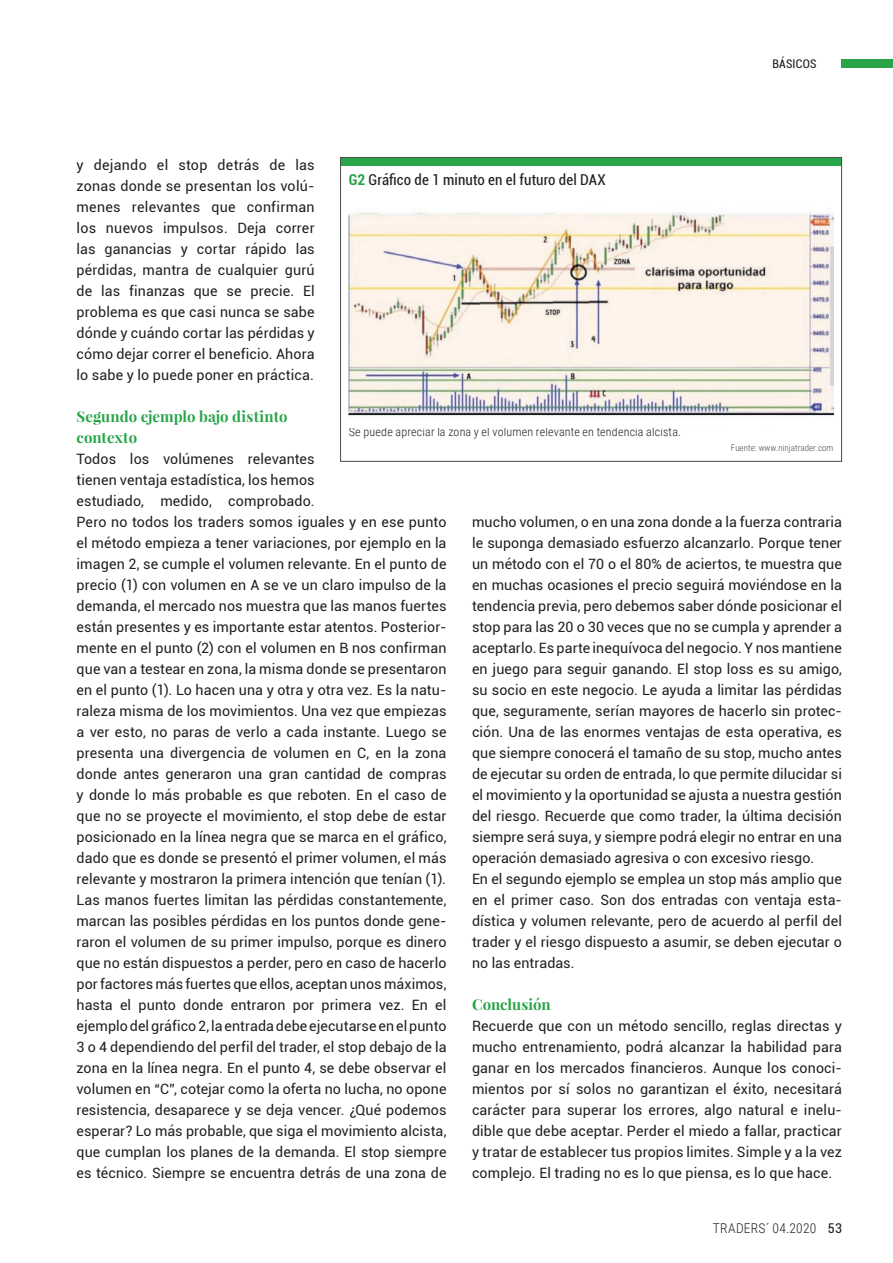
<style>
.page{position:relative;width:893px;height:1263px;background:#fff}
.page>*{position:absolute;margin:0;border:0;box-sizing:border-box;transform-origin:0 0}
.t1{font:700 15px/21px "Playfair Display";color:#29a449}
.t2{font:condensed 15px "Roboto";letter-spacing:.01em;color:#231f20}
.t3{font:14.25px/21px "Roboto";letter-spacing:.005em;color:#231f20;text-align:justify}
.t4{font:300 13.5px "Roboto Condensed";letter-spacing:.02em;color:#231f20}
.t5{font:300 12px "Roboto Condensed";letter-spacing:.015em;color:#231f20}
.t6{font:condensed 12px "Roboto";letter-spacing:.015em;color:#231f20}
.t7{font:300 9px "Roboto Condensed";color:#4b4c4d}
.s1{font-weight:700;color:#29a449}
.s2{font-family:"Roboto";font-weight:400;font-stretch:condensed}
</style>
<div class="page">
<div style="left:842px;top:60px;width:51px;height:8px;background:#29a449"></div>
<div style="left:340px;top:157px;width:502px;height:9px;background:#29a449"></div>
<div style="left:340px;top:157px;width:502px;height:305px;border:1px solid #4b4c4d"></div>
<img style="left:349px;top:212px;width:484px;height:204px">
<p class="t6" style="left:772px;top:55px;width:46px">BÁSICOS</p>
<p class="t3" style="left:77px;top:153px;width:240px">y dejando el stop detrás de las zonas donde se presentan los volú&shy;menes relevantes que confirman los nuevos impulsos. Deja correr las ganancias y cortar rápido las pérdidas, mantra de cualquier gurú de las finanzas que se precie. El problema es que casi nunca se sabe dónde y cuándo cortar las pérdidas y cómo dejar correr el beneficio. Ahora lo sabe y lo puede poner en práctica.</p>
<p class="t1" style="left:77px;top:405px;width:213px">Segundo ejemplo bajo distinto contexto</p>
<p class="t3" style="left:77px;top:447px;width:371px;text-align:left">Todos los volúmenes relevantes<br>tienen ventaja estadística, los hemos<br>estudiado, medido, comprobado.<br>Pero no todos los traders somos iguales y en ese punto el método empieza a tener variaciones, por ejemplo en la imagen 2, se cumple el volumen relevante. En el punto de precio (1) con volumen en A se ve un claro impulso de la demanda, el mercado nos muestra que las manos fuertes están presentes y es importante estar atentos. Posterior&shy;mente en el punto (2) con el volumen en B nos confirman que van a testear en zona, la misma donde se presentaron en el punto (1). Lo hacen una y otra y otra vez. Es la natu&shy;raleza misma de los movimientos. Una vez que empiezas a ver esto, no paras de verlo a cada instante. Luego se presenta una divergencia de volumen en C, en la zona donde antes generaron una gran cantidad de compras y donde lo más probable es que reboten. En el caso de que no se proyecte el movimiento, el stop debe de estar posicionado en la línea negra que se marca en el gráfico, dado que es donde se presentó el primer volumen, el más relevante y mostraron la primera intención que tenían (1).<br>Las manos fuertes limitan las pérdidas constantemente, marcan las posibles pérdidas en los puntos donde gene&shy;raron el volumen de su primer impulso, porque es dinero que no están dispuestos a perder, pero en caso de hacerlo por factores más fuertes que ellos, aceptan unos máximos, hasta el punto donde entraron por primera vez. En el ejemplo del gráfico 2, la entrada debe ejecutarse en el punto 3 o 4 dependiendo del perfil del trader, el stop debajo de la zona en la línea negra. En el punto 4, se debe observar el volumen en “C”, cotejar como la oferta no lucha, no opone resistencia, desaparece y se deja vencer. ¿Qué podemos esperar? Lo más probable, que siga el movimiento alcista, que cumplan los planes de la demanda. El stop siempre es técnico. Siempre se encuentra detrás de una zona de</p>
<p class="t2" style="left:349px;top:170px;width:259px"><span class="s1">G2</span> Gráfico de 1 minuto en el futuro del DAX</p>
<p class="t5" style="left:349px;top:424px;width:334px">Se puede apreciar la zona y el volumen relevante en tendencia alcista.</p>
<p class="t7" style="left:731px;top:442px;width:104px">Fuente: www.ninjatrader.com</p>
<p class="t3" style="left:472px;top:510px;width:371px;text-align:left">mucho volumen, o en una zona donde a la fuerza contraria le suponga demasiado esfuerzo alcanzarlo. Porque tener un método con el 70 o el 80% de aciertos, te muestra que en muchas ocasiones el precio seguirá moviéndose en la tendencia previa, pero debemos saber dónde posicionar el stop para las 20 o 30 veces que no se cumpla y aprender a aceptarlo. Es parte inequívoca del negocio. Y nos mantiene en juego para seguir ganando. El stop loss es su amigo, su socio en este negocio. Le ayuda a limitar las pérdidas que, seguramente, serían mayores de hacerlo sin protec&shy;ción. Una de las enormes ventajas de esta operativa, es que siempre conocerá el tamaño de su stop, mucho antes de ejecutar su orden de entrada, lo que permite dilucidar si el movimiento y la oportunidad se ajusta a nuestra gestión del riesgo. Recuerde que como trader, la última decisión siempre será suya, y siempre podrá elegir no entrar en una operación demasiado agresiva o con excesivo riesgo.<br>En el segundo ejemplo se emplea un stop más amplio que en el primer caso. Son dos entradas con ventaja esta&shy;dística y volumen relevante, pero de acuerdo al perfil del trader y el riesgo dispuesto a asumir, se deben ejecutar o no las entradas.</p>
<p class="t1" style="left:472px;top:993px;width:80px">Conclusión</p>
<p class="t3" style="left:472px;top:1014px;width:371px">Recuerde que con un método sencillo, reglas directas y mucho entrenamiento, podrá alcanzar la habilidad para ganar en los mercados financieros. Aunque los conoci&shy;mientos por sí solos no garantizan el éxito, necesitará carácter para superar los errores, algo natural e inelu&shy;dible que debe aceptar. Perder el miedo a fallar, practicar y tratar de establecer tus propios limites. Simple y a la vez complejo. El trading no es lo que piensa, es lo que hace.</p>
<p class="t4" style="left:713px;top:1219px;width:131px">TRADERS´ 04.2020 <span class="s2">53</span></p>
</div>
